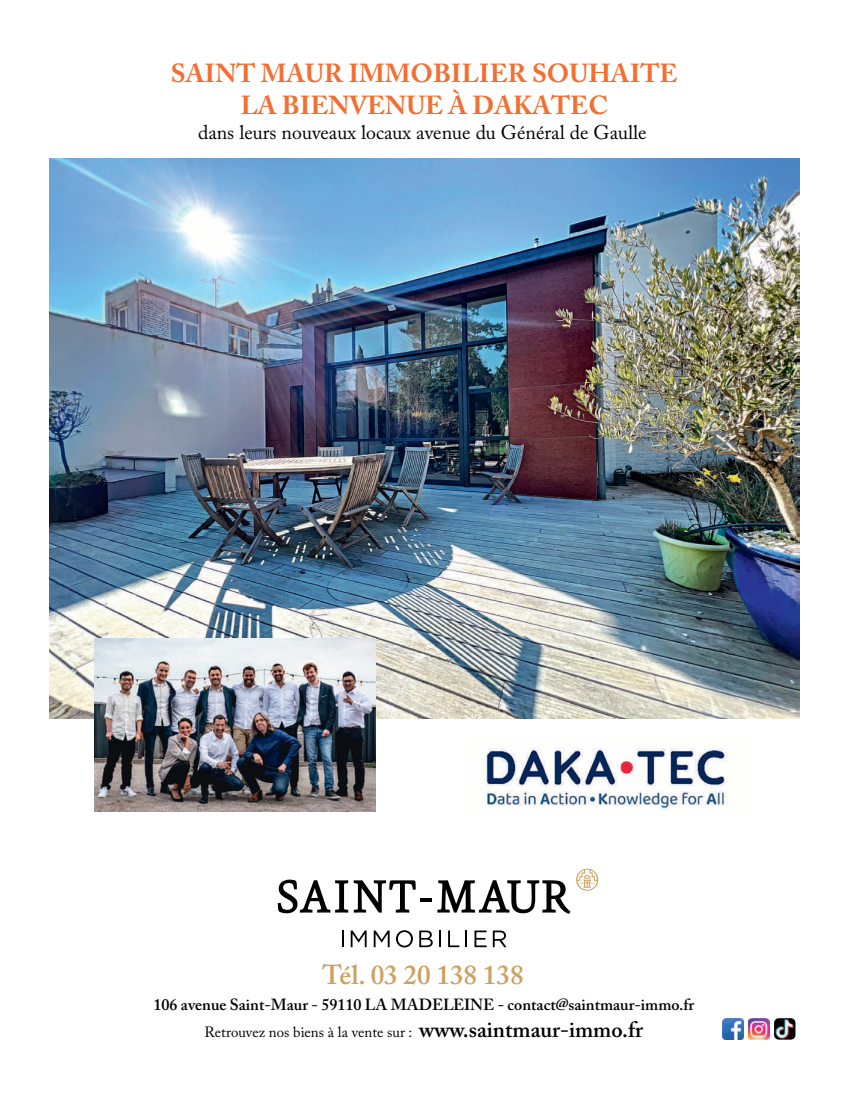
<style>
.page{position:relative;width:851px;height:1099px;background:#fff}
.page>*{position:absolute;margin:0;border:0;box-sizing:border-box;transform-origin:0 0}
.t1{font:600 27.12px "Adobe Caslon Pro";color:#cca162}
.t2{font:700 25.88px/31.1px "Adobe Caslon Pro";color:#f36e31;text-align:center}
.t3{font:19.75px "Adobe Caslon Pro";color:#000}
.t4{font:600 16px "Adobe Caslon Pro";color:#000}
.t5{font:14.88px "Adobe Caslon Pro";color:#000}
.s1{font-weight:600;font-size:22.25px}
</style>
<div class="page">
<img style="left:722px;top:1018px;width:21px;height:21px">
<img style="left:748px;top:1018px;width:21px;height:21px">
<svg style="left:342px;top:930px;width:1px;height:17px"></svg>
<svg style="left:350px;top:930px;width:16px;height:17px"></svg>
<svg style="left:373px;top:930px;width:16px;height:17px"></svg>
<svg style="left:396px;top:930px;width:17px;height:17px"></svg>
<svg style="left:419px;top:930px;width:13px;height:17px"></svg>
<svg style="left:439px;top:930px;width:2px;height:17px"></svg>
<svg style="left:448px;top:930px;width:11px;height:17px"></svg>
<svg style="left:465px;top:930px;width:2px;height:17px"></svg>
<svg style="left:474px;top:930px;width:12px;height:17px"></svg>
<svg style="left:492px;top:930px;width:14px;height:17px"></svg>
<svg style="left:437px;top:880px;width:133px;height:33px"></svg>
<svg style="left:278px;top:879px;width:153px;height:34px"></svg>
<svg style="left:576px;top:868px;width:22px;height:22px"></svg>
<img style="left:774px;top:1018px;width:21px;height:21px;border-radius:5px">
<img style="left:486px;top:748px;width:242px;height:63px">
<img style="left:49px;top:158px;width:749px;height:560px">
<img style="left:95px;top:638px;width:280px;height:173px">
<h2 class="t2" style="left:171px;top:58px;width:508px">SAINT MAUR IMMOBILIER SOUHAITE<br>LA BIENVENUE À DAKATEC</h2>
<p class="t3" style="left:198px;top:121px;width:450px">dans leurs nouveaux locaux avenue du Général de Gaulle</p>
<h1 class="t1" style="left:322px;top:958px;width:202px">Tél. 03 20 138 138</h1>
<p class="t5" style="left:204px;top:1023px;width:440px">Retrouvez nos biens à la vente sur : <span class="s1">www.saintmaur-immo.fr</span></p>
<p class="t4" style="left:153px;top:995px;width:542px">106 avenue Saint-Maur - 59110 LA MADELEINE - contact@saintmaur-immo.fr</p>
</div>
